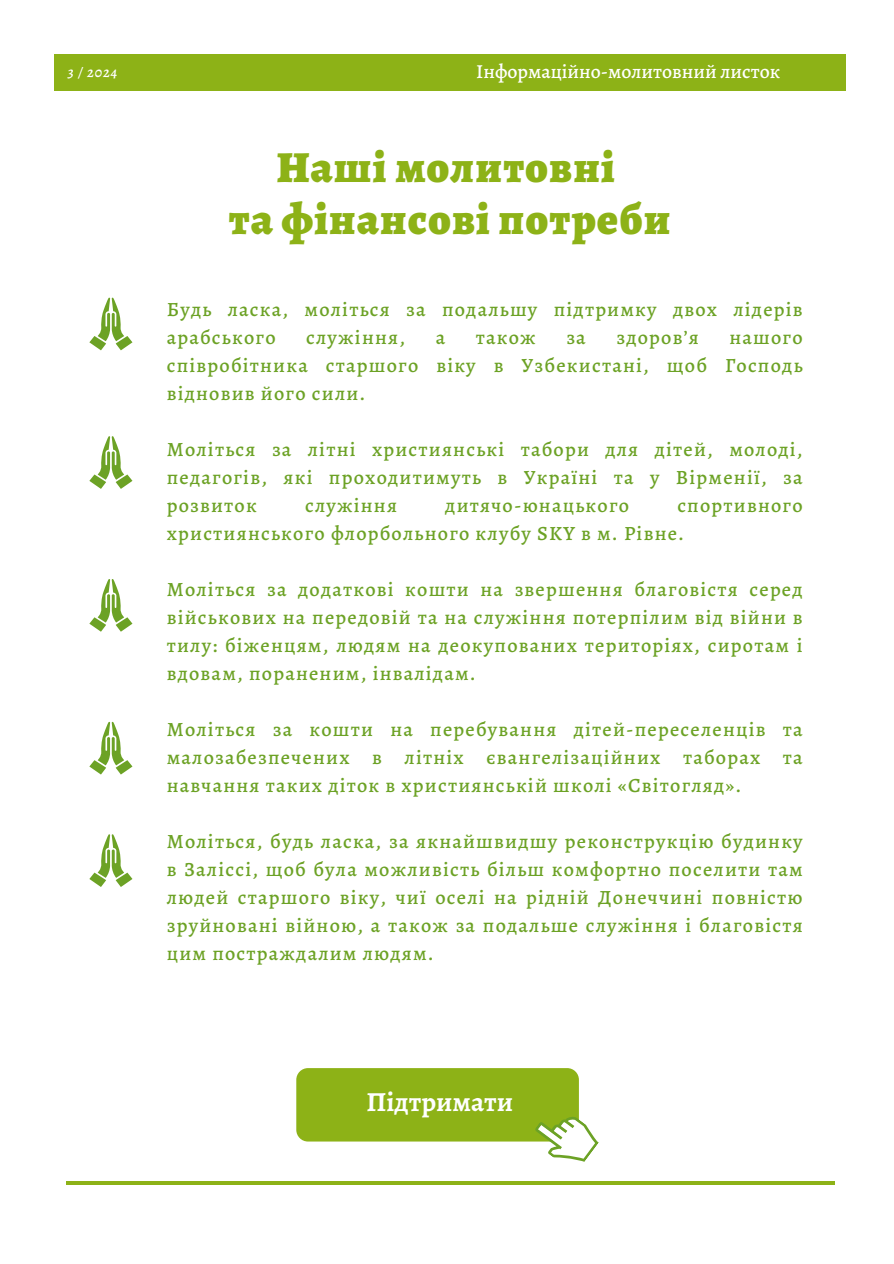
<style>
.page{position:relative;width:894px;height:1264px;background:#fff}
.page>*{position:absolute;margin:0;border:0;box-sizing:border-box;transform-origin:0 0}
.t1{font:900 44.25px/51.8px "Alegreya";letter-spacing:.03em;color:#8db217;text-align:center}
.t2{font:700 27.6px "Alegreya";color:#fff}
.t3{font:500 20.25px/28px "Alegreya";letter-spacing:.06em;color:#6ca225;text-align:justify}
.t4{font:500 19.8px "Alegreya";color:#fff}
.t5{font:italic 500 14.85px "Alegreya";color:#fff}
</style>
<div class="page">
<div style="left:54px;top:54px;width:791px;height:36px;background:#8db217"></div>
<hr style="left:66px;top:1181px;width:768px;height:3px;background:#8db217">
<div style="left:296px;top:1068px;width:282px;height:73px;background:#8db217;border-radius:12px"></div>
<svg style="left:527px;top:1101px;width:72px;height:61px"></svg>
<svg style="left:89px;top:297px;width:43px;height:53px"></svg>
<svg style="left:89px;top:436px;width:43px;height:53px"></svg>
<svg style="left:89px;top:579px;width:43px;height:52px"></svg>
<svg style="left:89px;top:721px;width:43px;height:53px"></svg>
<svg style="left:89px;top:834px;width:43px;height:53px"></svg>
<p class="t5" style="left:68px;top:62px;width:51px">3 / 2024</p>
<p class="t4" style="left:476px;top:58px;width:305px">Інформаційно-молитовний листок</p>
<h1 class="t1" style="left:229px;top:142px;width:443px">Наші молитовні<br>та фінансові потреби</h1>
<p class="t3" style="left:167px;top:295px;width:637px">Будь ласка, моліться за подальшу підтримку двох лідерів арабського</p>
<p class="t3" style="left:306px;top:323px;width:100px">служіння,</p>
<p class="t3" style="left:435px;top:323px;width:11px">а</p>
<p class="t3" style="left:475px;top:323px;width:61px">також</p>
<p class="t3" style="left:566px;top:323px;width:21px">за</p>
<p class="t3" style="left:616px;top:323px;width:84px">здоров’я</p>
<p class="t3" style="left:167px;top:323px;width:637px;text-indent:562px">нашого співробітника старшого віку в Узбекистані, щоб Господь відновив його сили.</p>
<p class="t3" style="left:167px;top:435px;width:637px">Моліться за літні християнські табори для дітей, молоді, педагогів, які проходитимуть в Україні та у Вірменії, за розвиток</p>
<p class="t3" style="left:305px;top:491px;width:93px">служіння</p>
<p class="t3" style="left:445px;top:491px;width:185px">дитячо-юнацького</p>
<p class="t3" style="left:167px;top:491px;width:637px;text-indent:510px">спортивного християнського флорбольного клубу SKY в м. Рівне.</p>
<p class="t3" style="left:167px;top:575px;width:637px">Моліться за додаткові кошти на звершення благовістя серед військових на передовій та на служіння потерпілим від війни в тилу: біженцям, людям на деокупованих територіях, сиротам і вдовам, пораненим, інвалідам.</p>
<p class="t3" style="left:167px;top:715px;width:637px">Моліться за кошти на перебування дітей-переселенців та малозабезпечених в літніх євангелізаційних таборах та навчання таких діток в християнській школі «Світогляд».</p>
<p class="t3" style="left:167px;top:827px;width:637px">Моліться, будь ласка, за якнайшвидшу реконструкцію будинку в Заліссі, щоб була можливість більш комфортно поселити там людей старшого віку, чиї оселі на рідній Донеччині повністю зруйновані війною, а також за подальше служіння і благовістя цим постраждалим людям.</p>
<h2 class="t2" style="left:366px;top:1082px;width:148px">Підтримати</h2>
</div>
